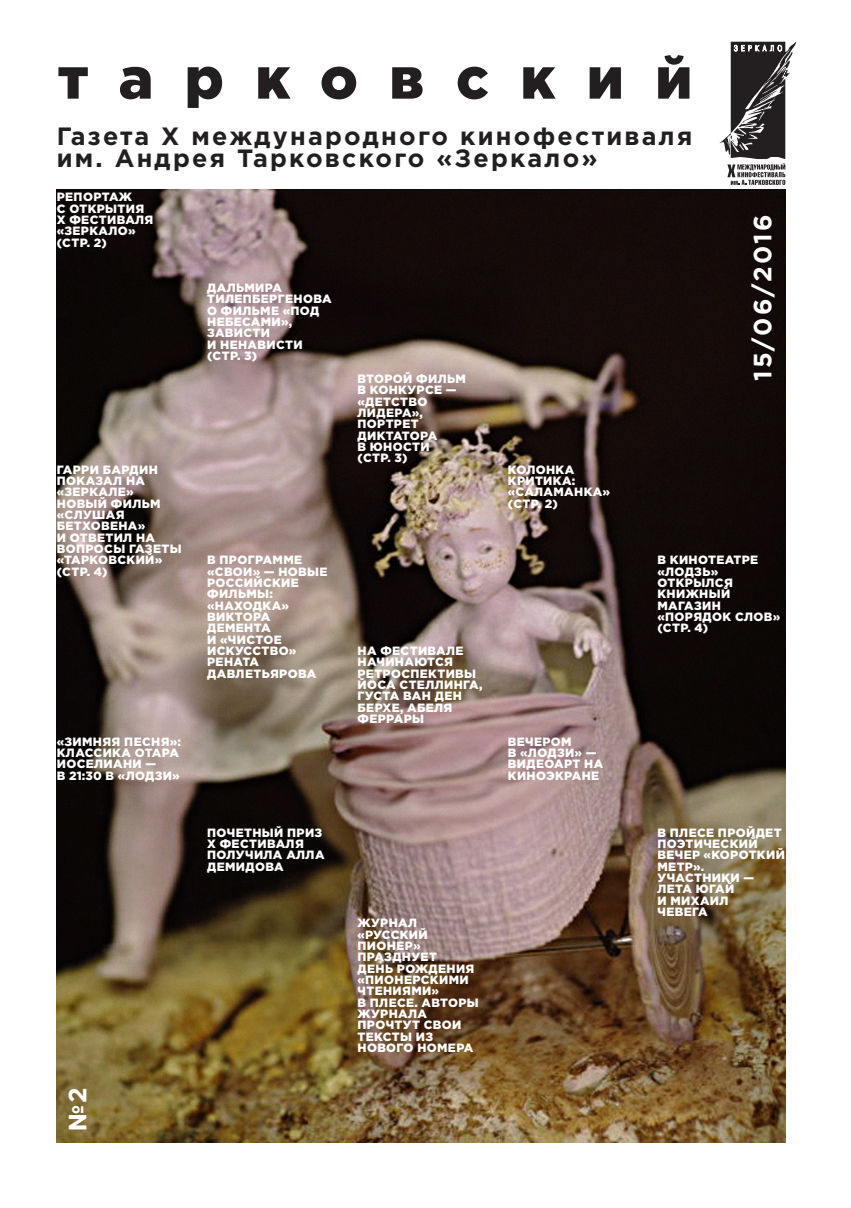
<style>
.page{position:relative;width:851px;height:1208px;background:#fff}
.page>*{position:absolute;margin:0;border:0;box-sizing:border-box;transform-origin:0 0}
.Heading1{font:900 58px "Gotham Pro";letter-spacing:.54em;color:#231f20}
.Heading3{font:700 25px "Gotham Pro";letter-spacing:.09em;color:#231f20}
.Heading3-2{font:700 25px "Gotham Pro";letter-spacing:.09em;color:#fff}
.Paragraph_Style_1{font:700 25px "Gotham Pro";color:#fff}
.Tizer{font:900 12px/11.3px "Gotham Pro";letter-spacing:.03em;color:#fff}
</style>
<div class="page">
<img style="left:57px;top:190px;width:728px;height:952px">
<svg style="left:719px;top:42px;width:77px;height:143px"></svg>
<p class="Heading1" style="left:58px;top:45px;width:636px">тарковский</p>
<p class="Heading3" style="left:57px;top:121px;width:637px">Газета X международного кинофестиваля</p>
<p class="Heading3" style="left:57px;top:144px;width:542px">им. Андрея Тарковского «Зеркало»</p>
<p class="Tizer" style="left:57px;top:191px;width:98px">РЕПОРТАЖ<br>С ОТКРЫТИЯ<br>X ФЕСТИВАЛЯ «ЗЕРКАЛО»</p>
<p class="Tizer" style="left:57px;top:236px;width:52px">(СТР. 2)</p>
<p class="Tizer" style="left:57px;top:463px;width:105px">ГАРРИ БАРДИН<br>ПОКАЗАЛ НА «ЗЕРКАЛЕ»<br>НОВЫЙ ФИЛЬМ «СЛУШАЯ<br>БЕТХОВЕНА»<br>И ОТВЕТИЛ НА</p>
<p class="Tizer" style="left:57px;top:543px;width:126px">ВОПРОСЫ ГАЗЕТЫ «ТАРКОВСКИЙ»</p>
<p class="Tizer" style="left:57px;top:565px;width:52px">(СТР. 4)</p>
<p class="Tizer" style="left:57px;top:735px;width:126px">«ЗИМНЯЯ ПЕСНЯ»:<br>КЛАССИКА ОТАРА<br>ИОСЕЛИАНИ —<br>В 21:30 В «ЛОДЗИ»</p>
<p class="Paragraph_Style_1" style="left:63px;top:1131px;width:46px;rotate:-90deg">№2</p>
<p class="Tizer" style="left:207px;top:282px;width:126px">ДАЛЬМИРА<br>ТИЛЕПБЕРГЕНОВА<br>О ФИЛЬМЕ «ПОД<br>НЕБЕСАМИ»,<br>ЗАВИСТИ<br>И НЕНАВИСТИ</p>
<p class="Tizer" style="left:207px;top:350px;width:51px">(СТР. 3)</p>
<p class="Tizer" style="left:357px;top:372px;width:110px">ВТОРОЙ ФИЛЬМ<br>В КОНКУРСЕ — «ДЕТСТВО<br>ЛИДЕРА»,<br>ПОРТРЕТ<br>ДИКТАТОРА<br>В ЮНОСТИ</p>
<p class="Tizer" style="left:357px;top:452px;width:51px">(СТР. 3)</p>
<p class="Tizer" style="left:207px;top:554px;width:122px">В ПРОГРАММЕ «СВОИ» — НОВЫЕ<br>РОССИЙСКИЕ<br>ФИЛЬМЫ: «НАХОДКА»<br>ВИКТОРА<br>ДЕМЕНТА<br>И «ЧИСТОЕ</p>
<p class="Tizer" style="left:207px;top:645px;width:111px">ИСКУССТВО»<br>РЕНАТА<br>ДАВЛЕТЬЯРОВА</p>
<p class="Tizer" style="left:357px;top:645px;width:126px">НА ФЕСТИВАЛЕ<br>НАЧИНАЮТСЯ<br>РЕТРОСПЕКТИВЫ<br>ЙОСА СТЕЛЛИНГА,<br>ГУСТА ВАН ДЕН<br>БЕРХЕ, АБЕЛЯ</p>
<p class="Tizer" style="left:357px;top:713px;width:68px">ФЕРРАРЫ</p>
<p class="Tizer" style="left:207px;top:826px;width:119px">ПОЧЕТНЫЙ ПРИЗ<br>Х ФЕСТИВАЛЯ<br>ПОЛУЧИЛА АЛЛА<br>ДЕМИДОВА</p>
<p class="Tizer" style="left:357px;top:917px;width:123px">ЖУРНАЛ «РУССКИЙ<br>ПИОНЕР»<br>ПРАЗДНУЕТ<br>ДЕНЬ РОЖДЕНИЯ «ПИОНЕРСКИМИ<br>ЧТЕНИЯМИ»<br>В ПЛЕСЕ. АВТОРЫ<br>ЖУРНАЛА<br>ПРОЧТУТ СВОИ<br>ТЕКСТЫ ИЗ<br>НОВОГО НОМЕРА</p>
<p class="Tizer" style="left:507px;top:463px;width:104px">КОЛОНКА<br>КРИТИКА: «САЛАМАНКА» (СТР. 2)</p>
<p class="Tizer" style="left:508px;top:735px;width:97px">ВЕЧЕРОМ<br>В «ЛОДЗИ» —<br>ВИДЕОАРТ НА<br>КИНОЭКРАНЕ</p>
<p class="Heading3-2" style="left:748px;top:381px;width:168px;rotate:-90deg">15/06/2016</p>
<p class="Tizer" style="left:657px;top:554px;width:124px">В КИНОТЕАТРЕ «ЛОДЗЬ»<br>ОТКРЫЛСЯ<br>КНИЖНЫЙ<br>МАГАЗИН «ПОРЯДОК СЛОВ»</p>
<p class="Tizer" style="left:657px;top:622px;width:52px">(СТР. 4)</p>
<p class="Tizer" style="left:657px;top:826px;width:129px">В ПЛЕСЕ ПРОЙДЕТ<br>ПОЭТИЧЕСКИЙ<br>ВЕЧЕР «КОРОТКИЙ<br>МЕТР».<br>УЧАСТНИКИ —<br>ЛЕТА ЮГАЙ<br>И МИХАИЛ</p>
<p class="Tizer" style="left:657px;top:905px;width:52px">ЧЕВЕГА</p>
</div>
